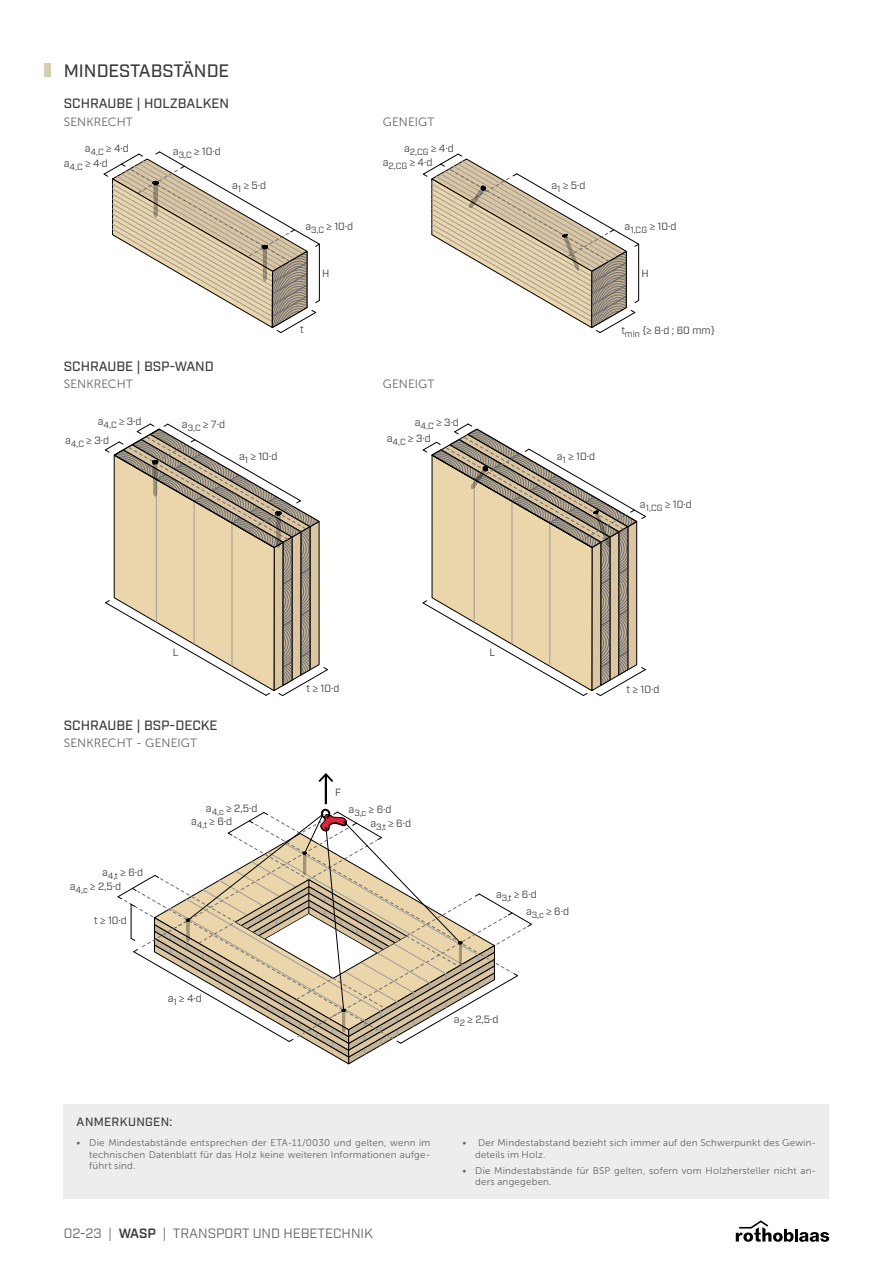
<style>
.page{position:relative;width:893px;height:1263px;background:#fff}
.page>*{position:absolute;margin:0;border:0;box-sizing:border-box;transform-origin:0 0}
.t1{font:500 18px "Industry";color:#3c3c3b}
.t2{font:500 13.5px "Industry";color:#3c3c3b}
.t3{font:13.5px "Industry";color:#646363}
.t4{font:12px "Museo Sans 300";letter-spacing:.01em;color:#646363}
.t5{font:500 12px "Industry";letter-spacing:.03em;color:#3c3c3b}
.t6{font:10.5px/13.8px "Industry";color:#3c3c3b}
.t7{font:9.75px/11.7px "Museo Sans 300";letter-spacing:.02em;color:#646363}
.s1{font-family:"Proxima Nova"}
.s2{font-weight:600;color:#3c3c3b}
</style>
<div class="page">
<hr style="left:325px;top:775px;width:2px;height:29px;background:#000">
<svg style="left:318px;top:773px;width:15px;height:9px"></svg>
<svg style="left:117px;top:809px;width:415px;height:255px"></svg>
<svg style="left:105px;top:423px;width:223px;height:273px"></svg>
<svg style="left:422px;top:423px;width:224px;height:273px"></svg>
<svg style="left:104px;top:151px;width:216px;height:182px"></svg>
<svg style="left:423px;top:154px;width:216px;height:179px"></svg>
<div style="left:64px;top:1104px;width:765px;height:95px;background:#ededed"></div>
<svg style="left:736px;top:1220px;width:93px;height:22px"></svg>
<div style="left:45px;top:64px;width:6px;height:13px;background:#d5ccb4"></div>
<h1 class="t1" style="left:64px;top:60px;width:167px">MINDESTABSTÄNDE</h1>
<h2 class="t2" style="left:64px;top:95px;width:167px">SCHRAUBE | HOLZBALKEN</h2>
<p class="t4" style="left:64px;top:115px;width:71px">SENKRECHT</p>
<p class="t4" style="left:383px;top:115px;width:53px">GENEIGT</p>
<p class="t6" style="left:85px;top:142px;width:46px">a<sub>4,C</sub> <span class="s1">≥</span> 4.d</p>
<p class="t6" style="left:173px;top:144px;width:49px">a<sub>3,C</sub> <span class="s1">≥</span> 10.d</p>
<p class="t6" style="left:64px;top:157px;width:46px">a<sub>4,C</sub> <span class="s1">≥</span> 4.d</p>
<p class="t6" style="left:383px;top:142px;width:73px;line-height:14.2px;text-indent:21px">a<sub>2,CG</sub> <span class="s1">≥</span> 4.d a<sub>2,CG</sub> <span class="s1">≥</span> 4.d</p>
<p class="t6" style="left:232px;top:179px;width:36px">a<sub>1</sub> <span class="s1">≥</span> 5.d</p>
<p class="t6" style="left:551px;top:179px;width:36px">a<sub>1</sub> <span class="s1">≥</span> 5.d</p>
<p class="t6" style="left:305px;top:220px;width:49px">a<sub>3,C</sub> <span class="s1">≥</span> 10.d</p>
<p class="t6" style="left:625px;top:220px;width:53px">a<sub>1,CG</sub> <span class="s1">≥</span> 10.d</p>
<p class="t6" style="left:322px;top:266px;width:9px">H</p>
<p class="t6" style="left:641px;top:266px;width:9px">H</p>
<p class="t6" style="left:300px;top:322px;width:5px">t</p>
<p class="t6" style="left:621px;top:323px;width:95px">t<sub>min</sub> {<span class="s1">≥</span> 8.d ; 60 mm}</p>
<h2 class="t2" style="left:64px;top:358px;width:152px">SCHRAUBE | BSP-WAND</h2>
<p class="t4" style="left:64px;top:377px;width:71px">SENKRECHT</p>
<p class="t4" style="left:383px;top:377px;width:53px">GENEIGT</p>
<p class="t6" style="left:98px;top:415px;width:45px">a<sub>4,C</sub> <span class="s1">≥</span> 3.d</p>
<p class="t6" style="left:182px;top:418px;width:45px">a<sub>3,C</sub> <span class="s1">≥</span> 7.d</p>
<p class="t6" style="left:415px;top:416px;width:45px">a<sub>4,C</sub> <span class="s1">≥</span> 3.d</p>
<p class="t6" style="left:65px;top:433px;width:45px">a<sub>4,C</sub> <span class="s1">≥</span> 3.d</p>
<p class="t6" style="left:387px;top:432px;width:45px">a<sub>4,C</sub> <span class="s1">≥</span> 3.d</p>
<p class="t6" style="left:239px;top:450px;width:40px">a<sub>1</sub> <span class="s1">≥</span> 10.d</p>
<p class="t6" style="left:557px;top:450px;width:40px">a<sub>1</sub> <span class="s1">≥</span> 10.d</p>
<p class="t6" style="left:640px;top:497px;width:53px">a<sub>1,CG</sub> <span class="s1">≥</span> 10.d</p>
<p class="t6" style="left:173px;top:646px;width:7px">L</p>
<h2 class="t2" style="left:64px;top:717px;width:155px">SCHRAUBE | BSP-DECKE</h2>
<p class="t4" style="left:64px;top:737px;width:135px">SENKRECHT - GENEIGT</p>
<p class="t6" style="left:102px;top:865px;width:43px">a<sub>4,t</sub> <span class="s1">≥</span> 6.d</p>
<p class="t6" style="left:70px;top:879px;width:53px">a<sub>4,c</sub> <span class="s1">≥</span> 2,5.d</p>
<p class="t6" style="left:94px;top:914px;width:34px">t <span class="s1">≥</span> 10.d</p>
<p class="t6" style="left:206px;top:801px;width:53px">a<sub>4,c</sub> <span class="s1">≥</span> 2,5.d</p>
<p class="t6" style="left:191px;top:815px;width:42px">a<sub>4,t</sub> <span class="s1">≥</span> 6.d</p>
<p class="t6" style="left:168px;top:992px;width:36px">a<sub>1</sub> <span class="s1">≥</span> 4.d</p>
<p class="t6" style="left:489px;top:646px;width:7px">L</p>
<p class="t6" style="left:307px;top:682px;width:34px">t <span class="s1">≥</span> 10.d</p>
<p class="t6" style="left:627px;top:683px;width:34px">t <span class="s1">≥</span> 10.d</p>
<p class="t6" style="left:335px;top:785px;width:8px">F</p>
<p class="t6" style="left:370px;top:802px;width:42px;text-indent:-22px">a<sub>3,c</sub> <span class="s1">≥</span> 6.d<br>a<sub>3,t</sub> <span class="s1">≥</span> 6.d</p>
<p class="t6" style="left:496px;top:887px;width:42px">a<sub>3,t</sub> <span class="s1">≥</span> 6.d</p>
<p class="t6" style="left:526px;top:904px;width:44px">a<sub>3,c</sub> <span class="s1">≥</span> 6.d</p>
<p class="t6" style="left:454px;top:1012px;width:46px">a<sub>2</sub> <span class="s1">≥</span> 2,5.d</p>
<p class="t5" style="left:77px;top:1114px;width:97px">ANMERKUNGEN:</p>
<p class="t7" style="left:89px;top:1137px;width:343px;text-align:justify;text-indent:-13px">• Die Mindestabstände entsprechen der ETA-11/0030 und gelten, wenn im technischen Datenblatt für das Holz keine weiteren Informationen aufge&shy;führt sind.</p>
<p class="t7" style="left:475px;top:1137px;width:343px;text-indent:-13px">• Der Mindestabstand bezieht sich immer auf den Schwerpunkt des Gewin&shy;deteils im Holz.</p>
<p class="t7" style="left:475px;top:1164px;width:343px;text-indent:-13px">• Die Mindestabstände für BSP gelten, sofern vom Holzhersteller nicht an&shy;ders angegeben.</p>
<h2 class="t3" style="left:64px;top:1225px;width:310px">02-23 | <span class="s2">WASP</span> | TRANSPORT UND HEBETECHNIK</h2>
</div>
